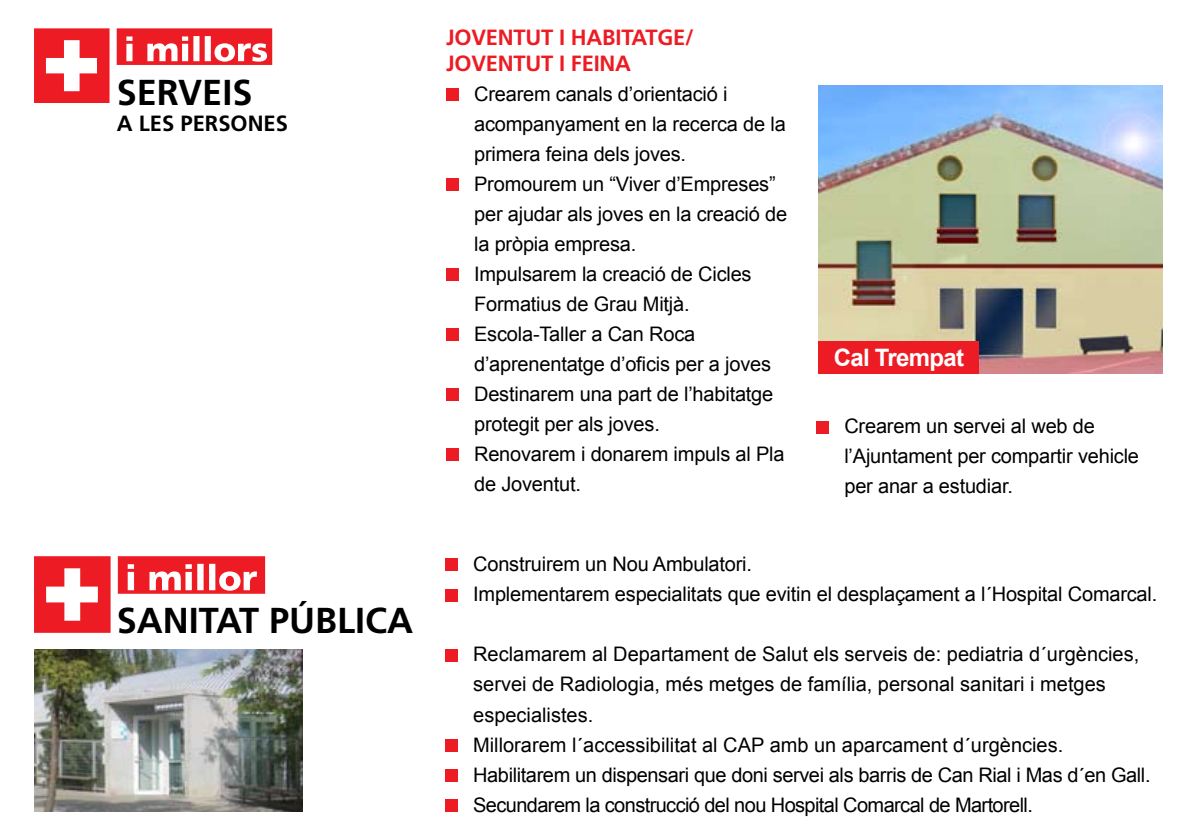
<style>
.page{position:relative;width:1191px;height:840px;background:#fff}
.page>*{position:absolute;margin:0;border:0;box-sizing:border-box;transform-origin:0 0}
.t1{font:700 36px "Frutiger";color:#000}
.t2{font:700 24px "Arial";letter-spacing:-.03em;color:#fff}
.t3{font:700 22px/26px "Frutiger";letter-spacing:-.01em;color:#ed1c24}
.t4{font:700 22px "Frutiger";color:#000}
.t5{font:20px/30px "Arial";letter-spacing:-.01em;color:#000}
</style>
<div class="page">
<div style="left:446px;top:88px;width:13px;height:13px;background:#ed1c24"></div>
<div style="left:446px;top:178px;width:13px;height:13px;background:#ed1c24"></div>
<div style="left:446px;top:268px;width:13px;height:13px;background:#ed1c24"></div>
<div style="left:446px;top:328px;width:13px;height:13px;background:#ed1c24"></div>
<div style="left:446px;top:388px;width:13px;height:13px;background:#ed1c24"></div>
<div style="left:446px;top:448px;width:13px;height:13px;background:#ed1c24"></div>
<div style="left:816px;top:420px;width:13px;height:13px;background:#ed1c24"></div>
<div style="left:445px;top:558px;width:13px;height:13px;background:#ed1c24"></div>
<div style="left:445px;top:588px;width:13px;height:13px;background:#ed1c24"></div>
<div style="left:445px;top:648px;width:13px;height:13px;background:#ed1c24"></div>
<div style="left:445px;top:738px;width:13px;height:13px;background:#ed1c24"></div>
<div style="left:445px;top:768px;width:13px;height:13px;background:#ed1c24"></div>
<div style="left:445px;top:798px;width:13px;height:13px;background:#ed1c24"></div>
<svg style="left:34px;top:556px;width:231px;height:76px"></svg>
<img style="left:34px;top:649px;width:268px;height:162px">
<svg style="left:34px;top:28px;width:238px;height:75px"></svg>
<img style="left:818px;top:85px;width:344px;height:288px">
<div style="left:818px;top:341px;width:161px;height:32px;background:#ed1c24"></div>
<h1 class="t1" style="left:117px;top:71px;width:137px">SERVEIS</h1>
<p class="t4" style="left:117px;top:110px;width:173px">A LES PERSONES</p>
<h1 class="t1" style="left:117px;top:598px;width:298px">SANITAT PÚBLICA</h1>
<p class="t3" style="left:446px;top:24px;width:249px">JOVENTUT I HABITATGE/<br>JOVENTUT I FEINA</p>
<p class="t5" style="left:474px;top:79px;width:314px">Crearem canals d’orientació i acompanyament en la recerca de la primera feina dels joves.<br>Promourem un “Viver d’Empreses” per ajudar als joves en la creació de la pròpia empresa.<br>Impulsarem la creació de Cicles<br>Formatius de Grau Mitjà.<br>Escola-Taller a Can Roca d’aprenentatge d’oficis per a joves<br>Destinarem una part de l’habitatge protegit per als joves.<br>Renovarem i donarem impuls al Pla de Joventut.</p>
<p class="t2" style="left:833px;top:342px;width:132px">Cal Trempat</p>
<p class="t5" style="left:844px;top:411px;width:296px">Crearem un servei al web de l’Ajuntament per compartir vehicle per anar a estudiar.</p>
<p class="t5" style="left:473px;top:549px;width:685px">Construirem un Nou Ambulatori.<br>Implementarem especialitats que evitin el desplaçament a l´Hospital Comarcal.</p>
<p class="t5" style="left:473px;top:639px;width:679px">Reclamarem al Departament de Salut els serveis de: pediatria d´urgències, servei de Radiologia, més metges de família, personal sanitari i metges especialistes.<br>Millorarem l´accessibilitat al CAP amb un aparcament d´urgències.<br>Habilitarem un dispensari que doni servei als barris de Can Rial i Mas d´en Gall.<br>Secundarem la construcció del nou Hospital Comarcal de Martorell.</p>
</div>
